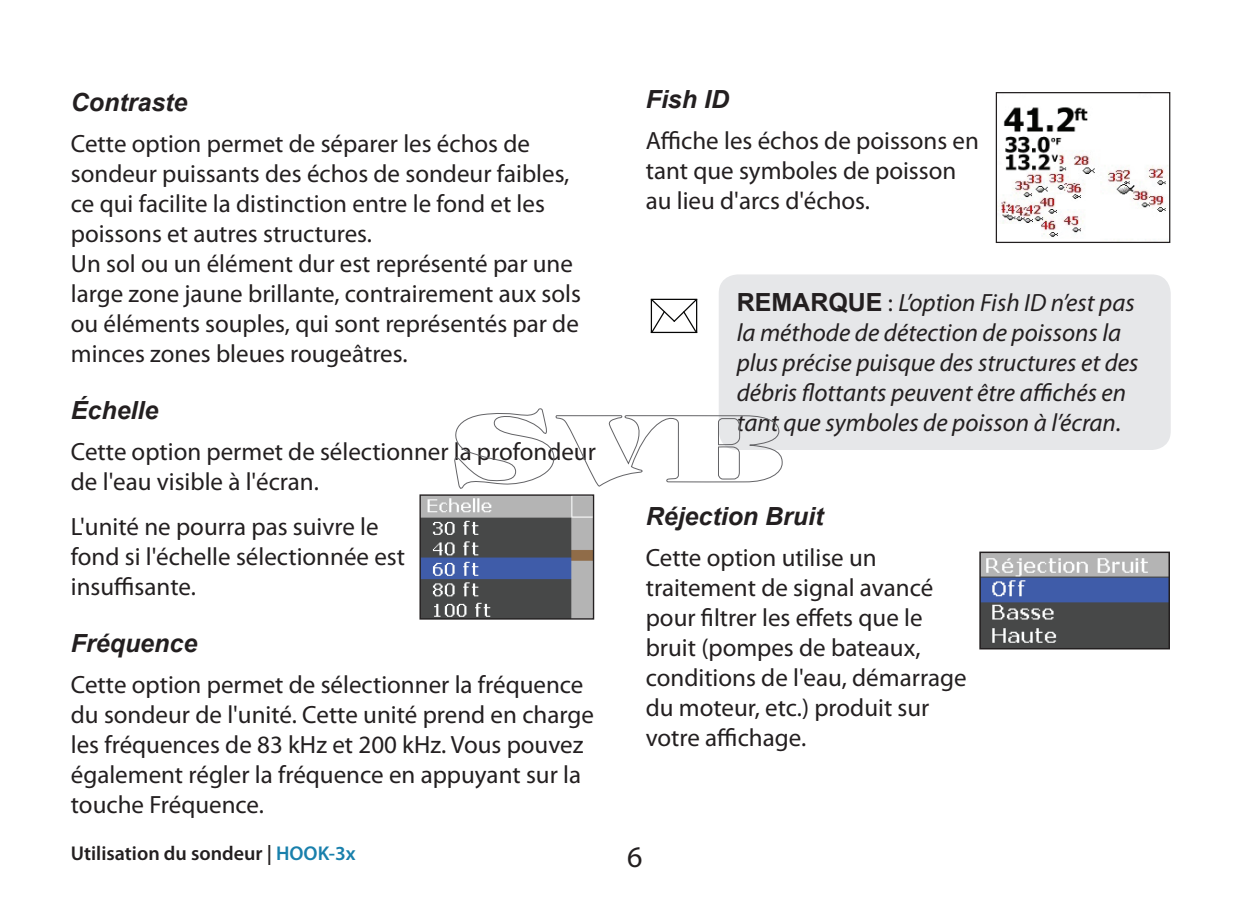
<style>
.page{position:relative;width:1260px;height:900px;background:#fff}
.page>*{position:absolute;margin:0;border:0;box-sizing:border-box;transform-origin:0 0}
.t1{font:30px "Myriad Pro";color:#231f20}
.t2{font:25px/30px "Myriad Pro";color:#231f20}
.t3{font:italic 25px/30px "Myriad Pro";color:#231f20}
.t4{font:italic 700 25px "Arial";color:#231f20}
.t5{font:600 20px "Myriad Pro";color:#231f20}
.s1{color:#1980ac}
.s2{font-family:"Arial";font-weight:700;font-style:normal}
.s3{font-style:normal}
</style>
<div class="page">
<svg style="left:650px;top:298px;width:48px;height:36px"></svg>
<div style="left:719px;top:274px;width:452px;height:176px;background:#e6e7e9;border-radius:19px"></div>
<img style="left:998px;top:107px;width:170px;height:134px">
<div style="left:996px;top:92px;width:174px;height:151px;border:1px solid #231f20"></div>
<img style="left:982px;top:555px;width:185px;height:91px">
<div style="left:979px;top:552px;width:191px;height:97px;border:2px solid #231f20"></div>
<img style="left:421px;top:496px;width:171px;height:122px">
<div style="left:419px;top:494px;width:175px;height:126px;border:1px solid #231f20"></div>
<svg style="left:454px;top:408px;width:329px;height:81px"></svg>
<p class="t4" style="left:71px;top:85px;width:118px">Contraste</p>
<p class="t2" style="left:71px;top:128px;width:512px">Cette option permet de séparer les échos de sondeur puissants des échos de sondeur faibles, ce qui facilite la distinction entre le fond et les poissons et autres structures.<br>Un sol ou un élément dur est représenté par une large zone jaune brillante, contrairement aux sols ou éléments souples, qui sont représentés par de minces zones bleues rougeâtres.</p>
<p class="t4" style="left:71px;top:393px;width:89px">Échelle</p>
<p class="t2" style="left:71px;top:436px;width:527px">Cette option permet de sélectionner la profondeur de l'eau visible à l'écran.</p>
<p class="t2" style="left:71px;top:511px;width:336px">L'unité ne pourra pas suivre le fond si l'échelle sélectionnée est insuffisante.</p>
<p class="t4" style="left:71px;top:627px;width:128px">Fréquence</p>
<p class="t2" style="left:71px;top:670px;width:525px">Cette option permet de sélectionner la fréquence du sondeur de l'unité. Cette unité prend en charge les fréquences de 83 kHz et 200 kHz. Vous pouvez également régler la fréquence en appuyant sur la touche Fréquence.</p>
<p class="t5" style="left:71px;top:841px;width:286px">Utilisation du sondeur | <span class="s1">HOOK-3x</span></p>
<p class="t4" style="left:646px;top:83px;width:85px">Fish ID</p>
<p class="t2" style="left:646px;top:126px;width:335px">Affiche les échos de poissons en tant que symboles de poisson au lieu d'arcs d'échos.</p>
<p class="t3" style="left:737px;top:287px;width:403px"><span class="s2">REMARQUE</span> <span class="s3">:</span> L’option Fish ID n’est pas la méthode de détection de poissons la plus précise puisque des structures et des débris flottants peuvent être affichés en tant que symboles de poisson à l’écran.</p>
<p class="t4" style="left:646px;top:500px;width:179px">Réjection Bruit</p>
<p class="t2" style="left:646px;top:542px;width:322px">Cette option utilise un traitement de signal avancé pour filtrer les effets que le bruit (pompes de bateaux, conditions de l'eau, démarrage du moteur, etc.) produit sur votre affichage.</p>
<p class="t1" style="left:627px;top:839px;width:17px">6</p>
</div>
